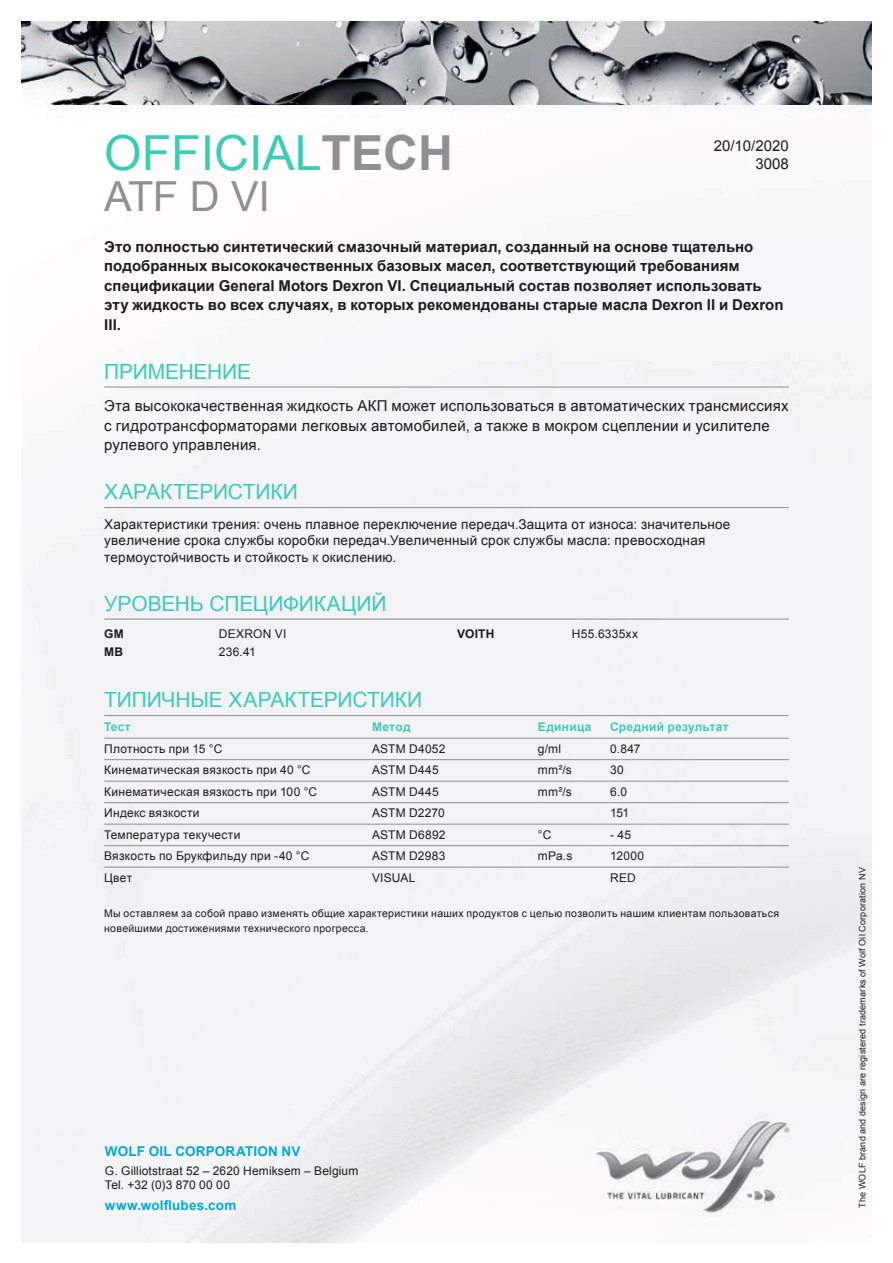
<style>
.page{position:relative;width:893px;height:1263px;background:#fff}
.page>*{position:absolute;margin:0;border:0;box-sizing:border-box;transform-origin:0 0}
.Title_ProductName{font:48.3px "Arial";color:#3bccb6}
.Title_ProductName2{font:41.4px "Arial";color:#8e9092}
.t1{font:21px "Arial";letter-spacing:-.01em;color:#3bccb6}
.Body_Description{font:700 15px/19.5px "Arial";letter-spacing:.005em;color:#1d1b1b}
.Body_Applications{font:15px/19.5px "Arial";letter-spacing:.015em;color:#1d1b1b}
.Date{font:15px/18px "Arial";color:#1d1b1b;text-align:right}
.Body_Features{font:13.5px/16.5px "Arial";letter-spacing:.02em;color:#1d1b1b}
.Base_Title{font:700 13.5px "Arial";letter-spacing:.015em;color:#00a8d8}
.Base_Website{font:700 13.5px "Arial";letter-spacing:.015em;color:#00a8d8}
.Characs{font:12px "Arial";letter-spacing:.025em;color:#1d1b1b}
.Base_Address{font:12px/14.4px "Arial";letter-spacing:.01em;color:#1d1b1b}
.Characs_Title{font:700 12px "Arial";letter-spacing:.02em;color:#3bccb6}
.Body_Secifications{font:12px "Arial";letter-spacing:.02em;color:#1d1b1b}
.Body_Secifications_L{font:700 12px "Arial";letter-spacing:.02em;color:#1d1b1b}
.Characs-2{font:12px "Arial";letter-spacing:.005em;color:#1d1b1b}
.Body_Characs{font:10.5px/15px "Arial";letter-spacing:.03em;color:#1d1b1b}
.Copywrite{font:9px "Arial";letter-spacing:.02em;color:#1d1b1b}
.s1{font-weight:700;color:#8e9092}
</style>
<div class="page">
<img style="left:21px;top:21px;width:851px;height:1221px">
<hr style="left:104px;top:387px;width:685px;height:1px;background:#8e9092">
<hr style="left:104px;top:507px;width:685px;height:1px;background:#8e9092">
<hr style="left:104px;top:619px;width:685px;height:1px;background:#8e9092">
<hr style="left:104px;top:715px;width:685px;height:1px;background:#8e9092">
<hr style="left:104px;top:738px;width:268px;height:1px;background:#8e9092">
<hr style="left:372px;top:738px;width:166px;height:1px;background:#8e9092">
<hr style="left:538px;top:738px;width:72px;height:1px;background:#8e9092">
<hr style="left:610px;top:738px;width:179px;height:1px;background:#8e9092">
<hr style="left:104px;top:759px;width:268px;height:1px;background:#8e9092">
<hr style="left:372px;top:759px;width:166px;height:1px;background:#8e9092">
<hr style="left:538px;top:759px;width:72px;height:1px;background:#8e9092">
<hr style="left:610px;top:759px;width:179px;height:1px;background:#8e9092">
<hr style="left:104px;top:781px;width:268px;height:1px;background:#8e9092">
<hr style="left:372px;top:781px;width:166px;height:1px;background:#8e9092">
<hr style="left:538px;top:781px;width:72px;height:1px;background:#8e9092">
<hr style="left:610px;top:781px;width:179px;height:1px;background:#8e9092">
<hr style="left:104px;top:802px;width:268px;height:1px;background:#8e9092">
<hr style="left:372px;top:802px;width:166px;height:1px;background:#8e9092">
<hr style="left:538px;top:802px;width:72px;height:1px;background:#8e9092">
<hr style="left:610px;top:802px;width:179px;height:1px;background:#8e9092">
<hr style="left:104px;top:824px;width:268px;height:1px;background:#8e9092">
<hr style="left:372px;top:824px;width:166px;height:1px;background:#8e9092">
<hr style="left:538px;top:824px;width:72px;height:1px;background:#8e9092">
<hr style="left:610px;top:824px;width:179px;height:1px;background:#8e9092">
<hr style="left:104px;top:845px;width:268px;height:1px;background:#8e9092">
<hr style="left:372px;top:845px;width:166px;height:1px;background:#8e9092">
<hr style="left:538px;top:845px;width:72px;height:1px;background:#8e9092">
<hr style="left:610px;top:845px;width:179px;height:1px;background:#8e9092">
<hr style="left:104px;top:867px;width:268px;height:1px;background:#8e9092">
<hr style="left:372px;top:867px;width:166px;height:1px;background:#8e9092">
<hr style="left:538px;top:867px;width:72px;height:1px;background:#8e9092">
<hr style="left:610px;top:867px;width:179px;height:1px;background:#8e9092">
<p class="Title_ProductName" style="left:104px;top:122px;width:350px">OFFICIAL<span class="s1">TECH</span></p>
<p class="Title_ProductName2" style="left:104px;top:169px;width:167px">ATF D VI</p>
<p class="Body_Description" style="left:104px;top:237px;width:681px">Это полностью синтетический смазочный материал, созданный на основе тщательно подобранных высококачественных базовых масел, соответствующий требованиям спецификации General Motors Dexron VI. Специальный состав позволяет использовать эту жидкость во всех случаях, в которых рекомендованы старые масла Dexron II и Dexron III.</p>
<p class="t1" style="left:104px;top:358px;width:148px">ПРИМЕНЕНИЕ</p>
<p class="Body_Applications" style="left:104px;top:396px;width:686px">Эта высококачественная жидкость АКП может использоваться в автоматических трансмиссиях с гидротрансформаторами легковых автомобилей, а также в мокром сцеплении и усилителе рулевого управления.</p>
<p class="t1" style="left:104px;top:478px;width:195px">ХАРАКТЕРИСТИКИ</p>
<p class="Body_Features" style="left:104px;top:516px;width:628px">Характеристики трения: очень плавное переключение передач.Защита от износа: значительное увеличение срока службы коробки передач.Увеличенный срок службы масла: превосходная термоустойчивость и стойкость к окислению.</p>
<p class="t1" style="left:104px;top:590px;width:284px">УРОВЕНЬ СПЕЦИФИКАЦИЙ</p>
<p class="Body_Secifications_L" style="left:104px;top:626px;width:21px">GM</p>
<p class="Body_Secifications" style="left:219px;top:626px;width:69px">DEXRON VI</p>
<p class="Body_Secifications_L" style="left:104px;top:643px;width:20px">MB</p>
<p class="Body_Secifications" style="left:219px;top:644px;width:38px">236.41</p>
<p class="Date" style="left:714px;top:137px;width:77px">20/10/2020<br>3008</p>
<p class="Body_Secifications_L" style="left:457px;top:626px;width:39px">VOITH</p>
<p class="Body_Secifications" style="left:572px;top:626px;width:68px">H55.6335xx</p>
<p class="t1" style="left:104px;top:686px;width:320px">ТИПИЧНЫЕ ХАРАКТЕРИСТИКИ</p>
<p class="Characs_Title" style="left:104px;top:719px;width:28px">Тест</p>
<p class="Characs_Title" style="left:372px;top:719px;width:40px">Метод</p>
<p class="Characs_Title" style="left:538px;top:719px;width:55px">Единица</p>
<p class="Characs_Title" style="left:610px;top:719px;width:120px">Средний результат</p>
<p class="Characs" style="left:104px;top:740px;width:120px">Плотность при 15 °C</p>
<p class="Characs" style="left:372px;top:740px;width:75px">ASTM D4052</p>
<p class="Characs" style="left:538px;top:740px;width:25px">g/ml</p>
<p class="Characs" style="left:610px;top:740px;width:32px">0.847</p>
<p class="Characs" style="left:104px;top:762px;width:208px">Кинематическая вязкость при 40 °C</p>
<p class="Characs" style="left:372px;top:762px;width:68px">ASTM D445</p>
<p class="Characs" style="left:538px;top:762px;width:35px">mm²/s</p>
<p class="Characs" style="left:610px;top:762px;width:15px">30</p>
<p class="Characs" style="left:104px;top:783px;width:215px">Кинематическая вязкость при 100 °C</p>
<p class="Characs" style="left:372px;top:783px;width:68px">ASTM D445</p>
<p class="Characs" style="left:538px;top:783px;width:35px">mm²/s</p>
<p class="Characs" style="left:610px;top:783px;width:18px">6.0</p>
<p class="Characs" style="left:104px;top:805px;width:97px">Индекс вязкости</p>
<p class="Characs-2" style="left:372px;top:805px;width:74px">ASTM D2270</p>
<p class="Characs" style="left:610px;top:805px;width:21px">151</p>
<p class="Characs" style="left:104px;top:826px;width:138px">Температура текучести</p>
<p class="Characs" style="left:372px;top:826px;width:75px">ASTM D6892</p>
<p class="Characs" style="left:538px;top:826px;width:15px">°C</p>
<p class="Characs" style="left:610px;top:826px;width:22px">- 45</p>
<p class="Characs" style="left:104px;top:848px;width:207px">Вязкость по Брукфильду при -40 °C</p>
<p class="Characs" style="left:372px;top:848px;width:75px">ASTM D2983</p>
<p class="Characs" style="left:538px;top:848px;width:36px">mPa.s</p>
<p class="Characs" style="left:610px;top:848px;width:35px">12000</p>
<p class="Characs" style="left:104px;top:869px;width:30px">Цвет</p>
<p class="Characs" style="left:372px;top:869px;width:45px">VISUAL</p>
<p class="Characs" style="left:610px;top:869px;width:27px">RED</p>
<p class="Body_Characs" style="left:104px;top:906px;width:676px">Мы оставляем за собой право изменять общие характеристики наших продуктов с целью позволить нашим клиентам пользоваться новейшими достижениями технического прогресса.</p>
<p class="Base_Title" style="left:105px;top:1142px;width:197px">WOLF OIL CORPORATION NV</p>
<p class="Base_Address" style="left:105px;top:1164px;width:255px">G. Gilliotstraat 52 – 2620 Hemiksem – Belgium<br>Tel. +32 (0)3 870 00 00</p>
<p class="Base_Website" style="left:105px;top:1196px;width:133px">www.wolflubes.com</p>
<p class="Copywrite" style="left:856px;top:1208px;width:342px;rotate:-90deg">The WOLF brand and design are registered trademarks of Wolf Oil Corporation NV</p>
</div>
